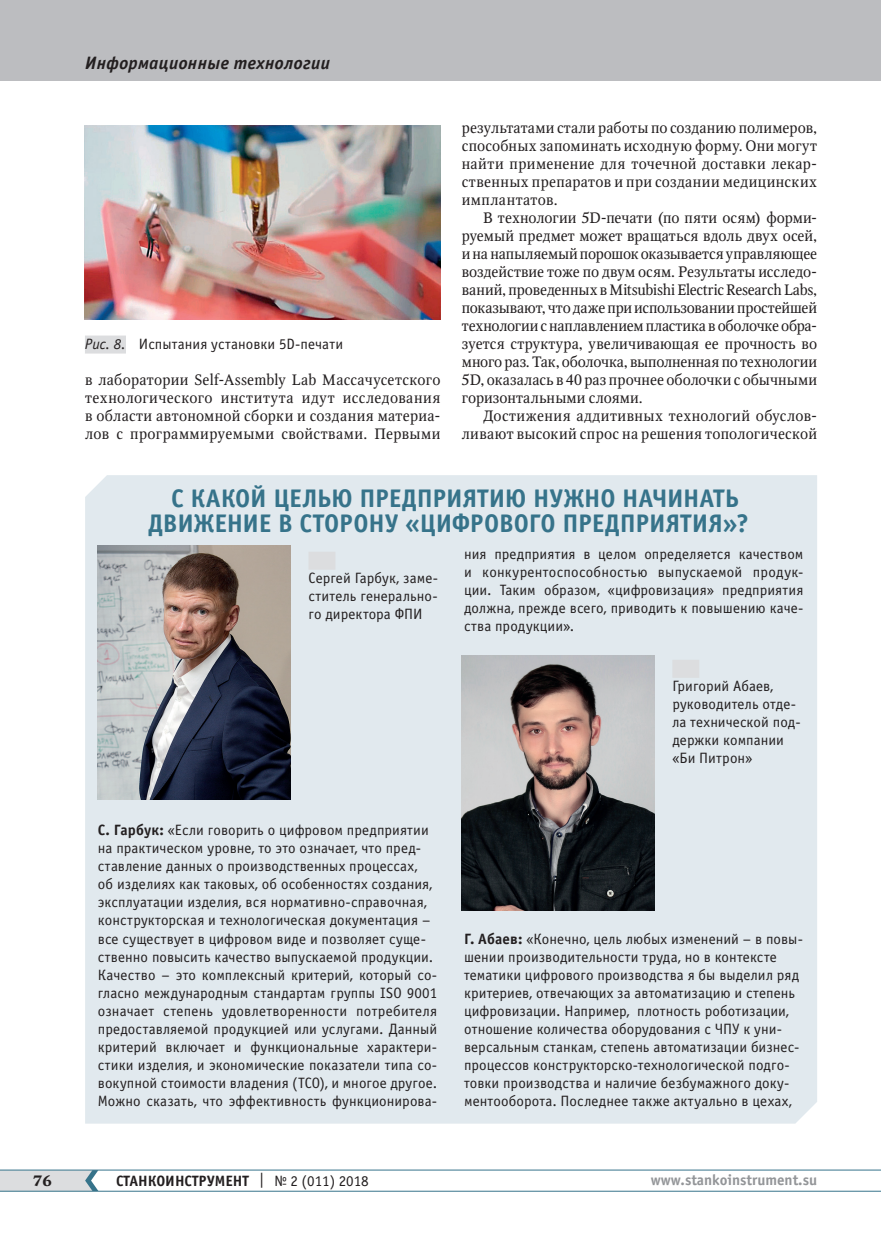
<style>
.page{position:relative;width:881px;height:1234px;background:#fff}
.page>*{position:absolute;margin:0;border:0;box-sizing:border-box;transform-origin:0 0}
.t1{font:700 25.5px/25.5px "Officina Sans C";letter-spacing:-.01em;color:#36738a;text-align:center}
.t2{font:italic 700 18px "Officina Sans C";letter-spacing:.015em;color:#231f20}
.t3{font:15px/18px "Officina Sans C";letter-spacing:.005em;color:#231f20}
.t4{font:15px/18px "Octava";letter-spacing:.005em;color:#231f20;text-align:justify}
.t5{font:15px/18px "Octava";letter-spacing:.025em;color:#231f20;text-align:right}
.t6{font:700 15px "Officina Sans C";color:#231f20}
.t7{font:700 15px "Officina Sans C";color:#939598}
.t8{font:700 15px "Octava";color:#231f20}
.s1{font-style:italic}
.s2{font-weight:700}
.s3{font-weight:400}
</style>
<div class="page">
<hr style="left:0;top:1190px;width:880px;height:1px;background:#36738a">
<hr style="left:0;top:1169px;width:880px;height:1px;background:#36738a">
<svg style="left:0;top:1169px;width:98px;height:21px;background:#ccd4d8"></svg>
<div style="left:0;top:0;width:880px;height:81px;background:#bcbdc0"></div>
<img style="left:85px;top:125px;width:355px;height:194px">
<div style="left:85px;top:335px;width:41px;height:18px;background:#dcdddf"></div>
<div style="left:85px;top:475px;width:731px;height:648px;background:#e1e9ee"></div>
<img style="left:98px;top:545px;width:193px;height:254px">
<img style="left:461px;top:655px;width:193px;height:254px">
<div style="left:308px;top:551px;width:27px;height:18px;background:#dcdddf"></div>
<div style="left:672px;top:659px;width:27px;height:18px;background:#dcdddf"></div>
<p class="t2" style="left:85px;top:53px;width:246px">Информационные технологии</p>
<p class="t3" style="left:85px;top:335px;width:260px"><span class="s1">Рис. 8.</span> Испытания установки 5D-печати</p>
<p class="t4" style="left:85px;top:371px;width:357px">в лаборатории Self-Assembly Lab Массачусетского технологического института идут исследования в области автономной сборки и создания материа&shy;лов с программируемыми свойствами. Первыми</p>
<p class="t4" style="left:461px;top:119px;width:357px">результатами стали работы по созданию полимеров, способных запоминать исходную форму. Они могут найти применение для точечной доставки лекар&shy;ственных препаратов и при создании медицинских имплантатов.</p>
<p class="t4" style="left:461px;top:209px;width:357px;text-align:left;text-indent:21px">В технологии 5D-печати (по пяти осям) форми&shy;руемый предмет может вращаться вдоль двух осей, и на напыляемый порошок оказывается управляющее воздействие тоже по двум осям. Результаты исследо&shy;ваний, проведенных в Mitsubishi Electric Research Labs, показывают, что даже при использовании простейшей технологии с наплавлением пластика в оболочке обра&shy;зуется структура, увеличивающая ее прочность во много раз. Так, оболочка, выполненная по технологии 5D, оказалась в 40 раз прочнее оболочки с обычными горизонтальными слоями.</p>
<p class="t5" style="left:461px;top:407px;width:357px">Достижения аддитивных технологий обуслов&shy;ливают высокий спрос на решения топологической</p>
<h1 class="t1" style="left:148px;top:485px;width:602px">С КАКОЙ ЦЕЛЬЮ ПРЕДПРИЯТИЮ НУЖНО НАЧИНАТЬ<br>ДВИЖЕНИЕ В СТОРОНУ «ЦИФРОВОГО ПРЕДПРИЯТИЯ»?</h1>
<p class="t3" style="left:308px;top:569px;width:131px;text-align:justify">Сергей Гарбук, заме&shy;ститель генерально&shy;го директора ФПИ</p>
<p class="t3" style="left:98px;top:821px;width:341px"><span class="s2">С. Гарбук:</span> «Если говорить о цифровом предприятии на практическом уровне, то это означает, что пред&shy;ставление данных о производственных процессах,<br>об изделиях как таковых, об особенностях создания, эксплуатации изделия, вся нормативно-справочная, конструкторская и технологическая документация – все существует в цифровом виде и позволяет суще&shy;ственно повысить качество выпускаемой продукции.<br>Качество – это комплексный критерий, который со&shy;гласно международным стандартам группы ISO 9001 означает степень удовлетворенности потребителя предоставляемой продукцией или услугами. Данный критерий включает и функциональные характери&shy;стики изделия, и экономические показатели типа со&shy;вокупной стоимости владения (TCO), и многое другое.<br>Можно сказать, что эффективность функционирова-</p>
<p class="t3" style="left:464px;top:545px;width:341px;text-align:justify">ния предприятия в целом определяется качеством и конкурентоспособностью выпускаемой продук&shy;ции. Таким образом, «цифровизация» предприятия должна, прежде всего, приводить к повышению каче&shy;ства продукции».</p>
<p class="t3" style="left:672px;top:677px;width:130px">Григорий Абаев, руководитель отде&shy;ла технической под&shy;держки компании «Би Питрон»</p>
<p class="t3" style="left:464px;top:929px;width:340px"><span class="s2">Г. Абаев:</span> «Конечно, цель любых изменений – в повы&shy;шении производительности труда, но в контексте тематики цифрового производства я бы выделил ряд критериев, отвечающих за автоматизацию и степень цифровизации. Например, плотность роботизации, отношение количества оборудования с ЧПУ к уни&shy;версальным станкам, степень автоматизации бизнес&shy;процессов конструкторско-технологической подго&shy;товки производства и наличие безбумажного доку&shy;ментооборота. Последнее также актуально в цехах,</p>
<p class="t8" style="left:33px;top:1170px;width:20px">76</p>
<p class="t6" style="left:116px;top:1171px;width:254px">СТАНКОИНСТРУМЕНТ <span class="s3">| № 2 (011) 2018</span></p>
<p class="t7" style="left:650px;top:1171px;width:168px">www.stankoinstrument.su</p>
</div>
